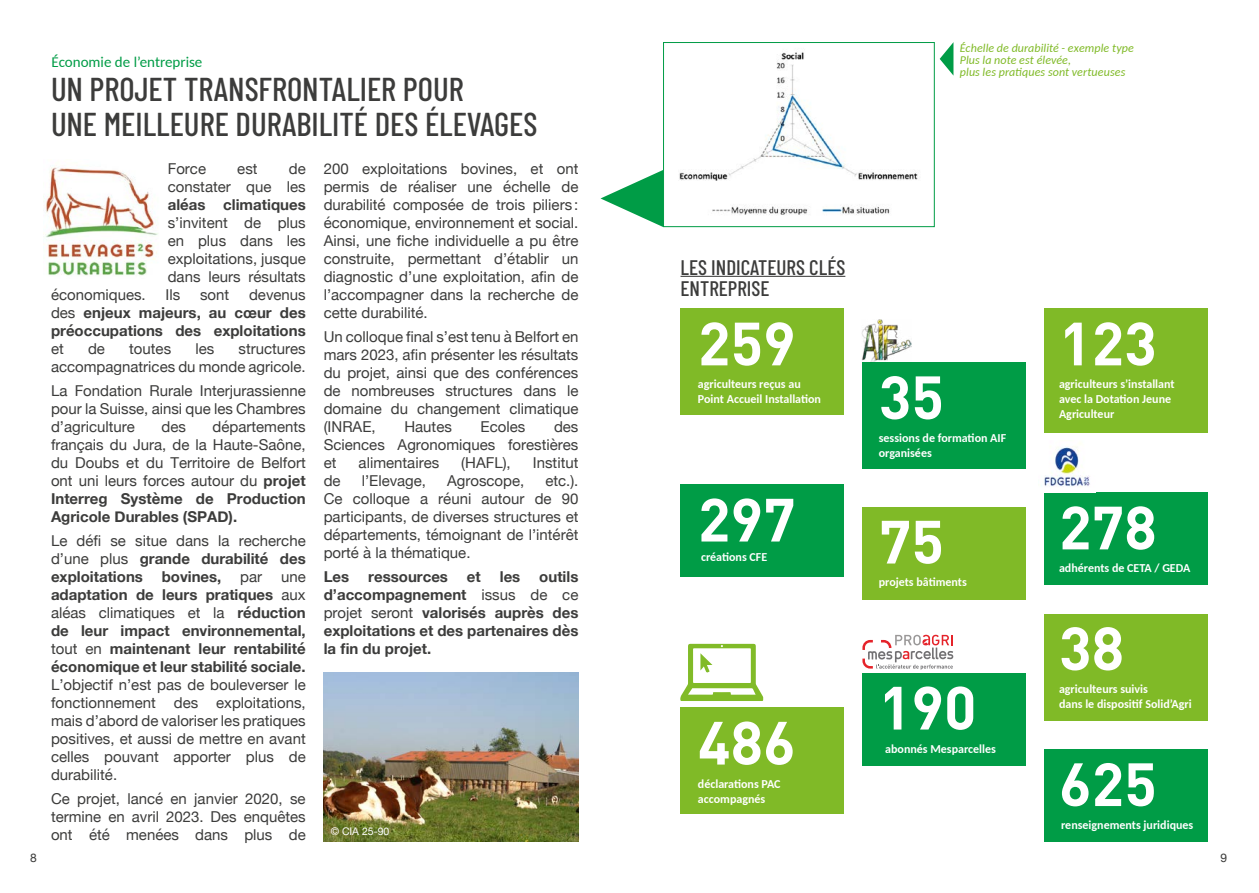
<style>
.page{position:relative;width:1259px;height:893px;background:#fff}
.page>*{position:absolute;margin:0;border:0;box-sizing:border-box;transform-origin:0 0}
.t1{font:700 60px "DIN";color:#fff}
.t2{font:500 33px/34.5px "Barlow Condensed";color:#3c3c3b}
.t3{font:500 21px/21px "Barlow Condensed";color:#3c3c3b}
.t4{font:15px/18px "Helvetica Neue";color:#3c3c3b;text-align:justify}
.t5{font:700 15px/18px "Helvetica Neue";color:#3c3c3b;text-align:justify}
.t6{font:15px "Carlito";color:#009c46}
.t7{font:700 12px/15px "Carlito";color:#fff}
.t8{font:italic 12px/12px "Carlito";letter-spacing:.01em;color:#80ba27}
.t9{font:12px "Helvetica Neue";color:#3c3c3b}
.t10{font:10.5px "Helvetica Neue";color:#fff}
.s1{font-weight:400}
.s2{font-weight:700}
</style>
<div class="page">
<div style="left:680px;top:707px;width:164px;height:106px;background:#80ba27"></div>
<div style="left:862px;top:507px;width:164px;height:92px;background:#80ba27"></div>
<div style="left:862px;top:674px;width:164px;height:92px;background:#009c46"></div>
<div style="left:1044px;top:750px;width:164px;height:92px;background:#009c46"></div>
<div style="left:1044px;top:493px;width:164px;height:92px;background:#009c46"></div>
<div style="left:680px;top:484px;width:163px;height:92px;background:#009c46"></div>
<div style="left:1044px;top:614px;width:164px;height:106px;background:#80ba27"></div>
<div style="left:1044px;top:309px;width:164px;height:124px;background:#80ba27"></div>
<div style="left:862px;top:362px;width:164px;height:107px;background:#009c46"></div>
<div style="left:680px;top:309px;width:164px;height:106px;background:#80ba27"></div>
<svg style="left:862px;top:635px;width:91px;height:35px"></svg>
<img style="left:1044px;top:443px;width:46px;height:44px">
<svg style="left:680px;top:644px;width:83px;height:57px"></svg>
<img style="left:861px;top:319px;width:50px;height:44px">
<img style="left:43px;top:167px;width:115px;height:109px">
<img style="left:679px;top:52px;width:239px;height:163px">
<div style="left:663px;top:42px;width:271px;height:185px;border:1px solid #009c46"></div>
<svg style="left:939px;top:43px;width:14px;height:32px"></svg>
<hr style="left:680px;top:276px;width:165px;height:1px;background:#3c3c3b">
<svg style="left:600px;top:170px;width:63px;height:57px"></svg>
<img style="left:324px;top:672px;width:254px;height:170px">
<p class="t6" style="left:51px;top:52px;width:153px">Économie de l’entreprise</p>
<h2 class="t2" style="left:51px;top:70px;width:488px">UN PROJET TRANSFRONTALIER POUR<br>UNE MEILLEURE DURABILITÉ DES ÉLEVAGES</h2>
<p class="t4" style="left:168px;top:160px;width:40px">Force</p>
<p class="t4" style="left:237px;top:160px;width:22px">est</p>
<p class="t4" style="left:168px;top:160px;width:139px;text-align:right">de<br>constater que les</p>
<p class="t5" style="left:168px;top:196px;width:139px">aléas climatiques</p>
<p class="t4" style="left:168px;top:214px;width:139px">s’invitent de plus en plus dans les exploitations, jusque dans leurs résultats</p>
<p class="t4" style="left:324px;top:160px;width:256px">200 exploitations bovines, et ont permis de réaliser une échelle de durabilité composée de trois piliers : économique, environnement et social.<br>Ainsi, une fiche individuelle a pu être construite, permettant d’établir un diagnostic d’une exploitation, afin de l’accompagner dans la recherche de cette durabilité.</p>
<p class="t4" style="left:324px;top:328px;width:256px">Un colloque final s’est tenu à Belfort en mars 2023, afin présenter les résultats du projet, ainsi que des conférences de nombreuses structures dans le domaine du changement climatique (INRAE,</p>
<p class="t4" style="left:51px;top:286px;width:96px">économiques.</p>
<p class="t4" style="left:166px;top:286px;width:16px">Ils</p>
<p class="t4" style="left:200px;top:286px;width:31px">sont</p>
<p class="t5" style="left:51px;top:286px;width:256px;text-indent:198px"><span class="s1">devenus des</span> enjeux majeurs, au cœur des préoccupations des exploitations</p>
<p class="t4" style="left:51px;top:340px;width:14px">et</p>
<p class="t4" style="left:88px;top:340px;width:18px">de</p>
<p class="t4" style="left:129px;top:340px;width:43px">toutes</p>
<p class="t4" style="left:195px;top:340px;width:20px">les</p>
<p class="t4" style="left:51px;top:340px;width:256px;text-align:right">structures<br>accompagnatrices du monde agricole.</p>
<p class="t4" style="left:51px;top:382px;width:256px">La Fondation Rurale Interjurassienne pour la Suisse, ainsi que les Chambres d’agriculture</p>
<p class="t4" style="left:51px;top:418px;width:256px;text-indent:162px">départements français du Jura, de la Haute-Saône, du Doubs et du Territoire de Belfort ont uni leurs forces autour du <span class="s2">projet Interreg Système de Production Agricole Durables (SPAD).</span></p>
<p class="t4" style="left:51px;top:532px;width:256px">Le défi se situe dans la recherche d’une plus <span class="s2">grande durabilité des exploitations</span></p>
<p class="t4" style="left:162px;top:418px;width:26px">des</p>
<p class="t4" style="left:324px;top:418px;width:256px;text-indent:230px">des Sciences Agronomiques forestières et</p>
<p class="t4" style="left:404px;top:418px;width:49px">Hautes</p>
<p class="t4" style="left:480px;top:418px;width:46px">Ecoles</p>
<p class="t4" style="left:359px;top:454px;width:82px">alimentaires</p>
<p class="t4" style="left:461px;top:454px;width:51px">(HAFL),</p>
<p class="t4" style="left:533px;top:454px;width:47px">Institut</p>
<p class="t4" style="left:324px;top:472px;width:256px;text-indent:222px">etc.).<br>Ce colloque a réuni autour de 90 participants, de diverses structures et départements, témoignant de l’intérêt porté à la thématique.</p>
<p class="t5" style="left:324px;top:568px;width:27px">Les</p>
<p class="t5" style="left:368px;top:568px;width:81px">ressources</p>
<p class="t5" style="left:467px;top:568px;width:15px">et</p>
<p class="t5" style="left:500px;top:568px;width:22px">les</p>
<p class="t4" style="left:324px;top:472px;width:18px">de</p>
<p class="t4" style="left:362px;top:472px;width:66px">l’Elevage,</p>
<p class="t4" style="left:447px;top:472px;width:79px">Agroscope,</p>
<p class="t5" style="left:162px;top:568px;width:61px">bovines,</p>
<p class="t4" style="left:240px;top:568px;width:23px">par</p>
<p class="t5" style="left:324px;top:568px;width:256px;text-indent:215px">outils d’accompagnement <span class="s1">issus de ce projet seront</span> valorisés auprès des exploitations et des partenaires dès la fin du projet.</p>
<p class="t5" style="left:51px;top:568px;width:256px;text-indent:230px"><span class="s1">une </span>adaptation de leurs pratiques <span class="s1">aux aléas climatiques et la</span> réduction de leur impact environnemental, <span class="s1">tout en</span> maintenant leur rentabilité économique et leur stabilité sociale.</p>
<p class="t4" style="left:51px;top:676px;width:256px">L’objectif n’est pas de bouleverser le fonctionnement des exploitations, mais d’abord de valoriser les pratiques positives, et aussi de mettre en avant celles pouvant apporter plus de durabilité.</p>
<p class="t4" style="left:51px;top:790px;width:256px">Ce projet, lancé en janvier 2020, se termine en avril 2023. Des enquêtes ont été menées dans plus de</p>
<p class="t10" style="left:331px;top:824px;width:60px">© CIA 25-90</p>
<p class="t8" style="left:960px;top:41px;width:176px">Échelle de durabilité - exemple type<br>Plus la note est élevée,<br>plus les pratiques sont vertueuses</p>
<h3 class="t3" style="left:680px;top:255px;width:166px">LES INDICATEURS CLÉS<br>ENTREPRISE</h3>
<h1 class="t1" style="left:698px;top:304px;width:99px">259</h1>
<p class="t7" style="left:698px;top:376px;width:125px">agriculteurs reçus au<br>Point Accueil Installation</p>
<h1 class="t1" style="left:698px;top:481px;width:99px">297</h1>
<p class="t7" style="left:701px;top:549px;width:68px">créations CFE</p>
<h1 class="t1" style="left:879px;top:358px;width:67px">35</h1>
<p class="t7" style="left:879px;top:430px;width:129px">sessions de formation AIF organisées</p>
<h1 class="t1" style="left:879px;top:503px;width:67px">75</h1>
<p class="t7" style="left:879px;top:573px;width:90px">projets bâtiments</p>
<h1 class="t1" style="left:698px;top:704px;width:99px">486</h1>
<p class="t7" style="left:698px;top:776px;width:84px">déclarations PAC accompagnés</p>
<h1 class="t1" style="left:879px;top:669px;width:99px">190</h1>
<p class="t7" style="left:885px;top:741px;width:112px">abonnés Mesparcelles</p>
<h1 class="t1" style="left:1059px;top:304px;width:99px">123</h1>
<p class="t7" style="left:1059px;top:376px;width:117px">agriculteurs s’installant avec la Dotation Jeune</p>
<p class="t7" style="left:1059px;top:406px;width:57px">Agriculteur</p>
<h1 class="t1" style="left:1059px;top:488px;width:99px">278</h1>
<p class="t7" style="left:1059px;top:560px;width:133px">adhérents de CETA / GEDA</p>
<h1 class="t1" style="left:1059px;top:609px;width:67px">38</h1>
<p class="t7" style="left:1059px;top:681px;width:134px">agriculteurs suivis<br>dans le dispositif Solid’Agri</p>
<h1 class="t1" style="left:1059px;top:745px;width:99px">625</h1>
<p class="t7" style="left:1061px;top:817px;width:134px">renseignements juridiques</p>
<p class="t9" style="left:30px;top:849px;width:8px">8</p>
<p class="t9" style="left:1220px;top:849px;width:8px">9</p>
</div>
